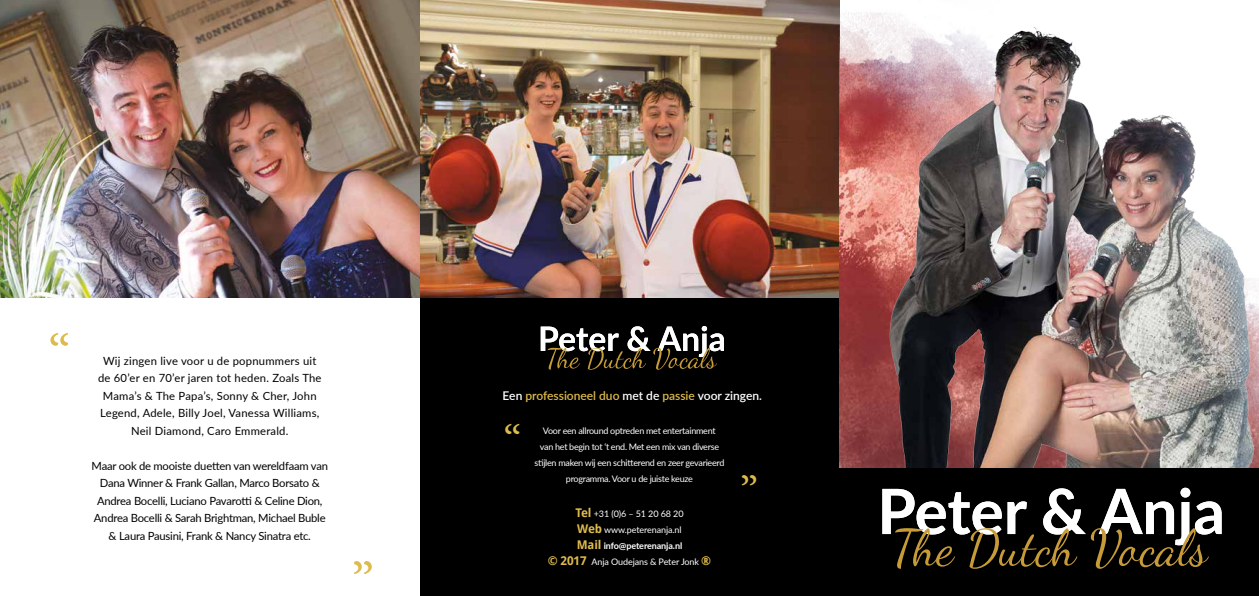
<style>
.page{position:relative;width:1259px;height:596px;background:#fff}
.page>*{position:absolute;margin:0;border:0;box-sizing:border-box;transform-origin:0 0}
.t1{font:56.2px "Minion Pro";color:#debb4d}
.t2{font:45px "Minion Pro";color:#debb4d}
.t3{font:600 12px "Lato";color:#debb4d}
.t4{font:11.2px/17.5px "Lato";letter-spacing:-.02em;color:#000;text-align:center}
.t5{font:11.2px/17.5px "Lato";letter-spacing:.02em;color:#000;text-align:center}
.t6{font:9px/16px "Lato";letter-spacing:-.03em;color:#fff;text-align:center}
.t7{font:9px/16px "Lato";letter-spacing:-.01em;color:#fff;text-align:center}
.s1{color:#fff}
.s2{font-family:"Droid Sans";font-weight:700;font-size:12px;color:#debb4d}
.s3{font-weight:700}
</style>
<div class="page">
<div style="left:420px;top:298px;width:419px;height:297px;background:#000"></div>
<img style="left:419px;top:0;width:420px;height:298px">
<svg style="left:541px;top:326px;width:183px;height:43px"></svg>
<img style="left:0;top:0;width:419px;height:298px">
<img style="left:839px;top:0;width:61px;height:468px">
<img style="left:856px;top:20px;width:403px;height:448px">
<div style="left:822px;top:468px;width:437px;height:127px;background:#000"></div>
<svg style="left:882px;top:487px;width:339px;height:81px"></svg>
<h1 class="t1" style="left:48px;top:317px;width:24px">“</h1>
<p class="t5" style="left:98px;top:351px;width:225px">Wij zingen live voor u de popnummers uit de 60’er en 70’er jaren tot heden. Zoals The Mama’s &amp; The Papa’s, Sonny &amp; Cher, John Legend, Adele, Billy Joel, Vanessa Williams, Neil Diamond, Caro Emmerald.</p>
<p class="t4" style="left:92px;top:456px;width:238px">Maar ook de mooiste duetten van wereldfaam van Dana Winner &amp; Frank Gallan, Marco Borsato &amp; Andrea Bocelli, Luciano Pavarotti &amp; Celine Dion, Andrea Bocelli &amp; Sarah Brightman, Michael Buble &amp; Laura Pausini, Frank &amp; Nancy Sinatra etc.</p>
<h1 class="t1" style="left:351px;top:545px;width:24px">”</h1>
<p class="t3" style="left:502px;top:387px;width:261px"><span class="s1">Een</span> professioneel duo <span class="s1">met de</span> passie <span class="s1">voor zingen.</span></p>
<h2 class="t2" style="left:503px;top:411px;width:19px">“</h2>
<p class="t6" style="left:534px;top:422px;width:191px">Voor een allround optreden met entertainment<br>van het begin tot ‘t end. Met een mix van diverse stijlen maken wij een schitterend en zeer gevarieerd programma. Voor u de juiste keuze</p>
<p class="t7" style="left:548px;top:505px;width:165px"><span class="s2">Tel</span> +31 (0)6 – 51 20 68 20<br><span class="s2">Web</span> www.peterenanja.nl<br><span class="s2">Mail</span> <span class="s3">info@peterenanja.nl<br></span><span class="s2">© 2017</span> Anja Oudejans &amp; Peter Jonk <span class="s2">®</span></p>
<h2 class="t2" style="left:740px;top:462px;width:20px">”</h2>
</div>
